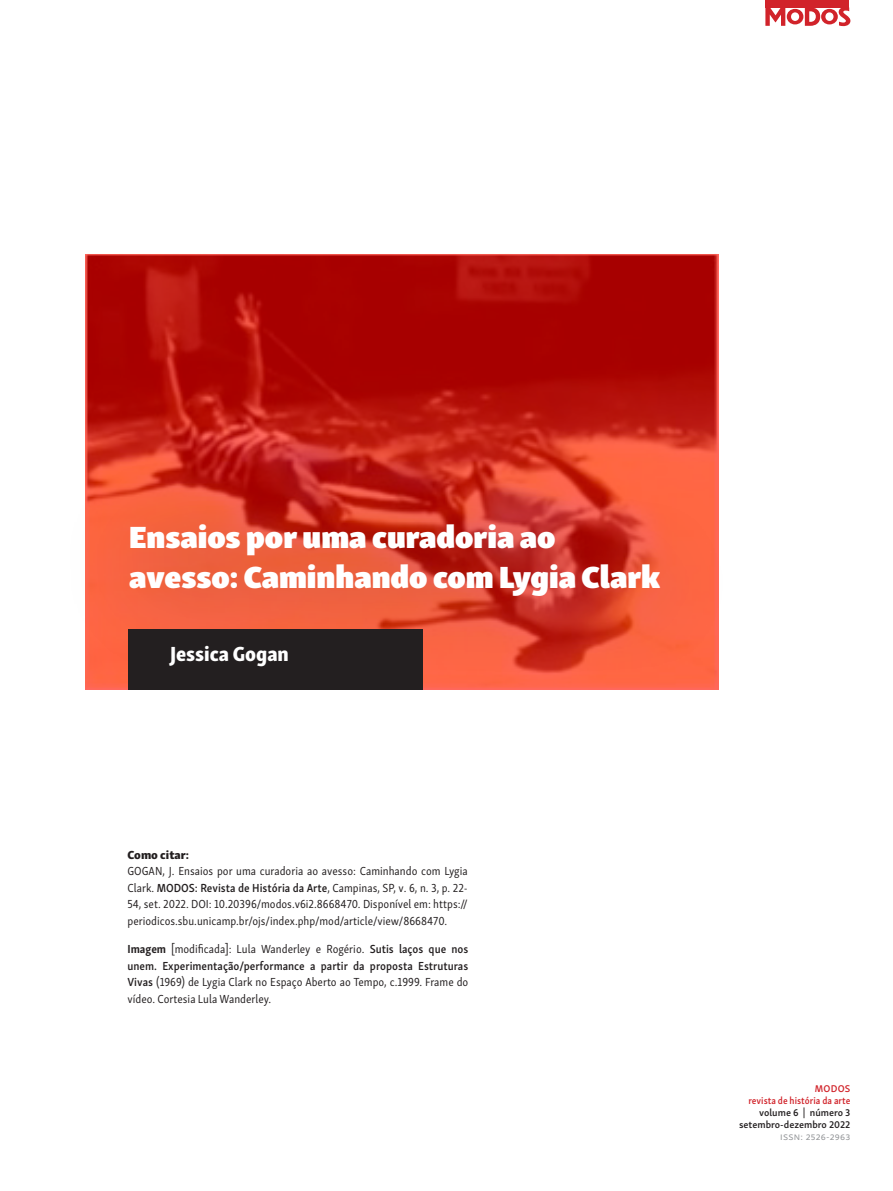
<style>
.page{position:relative;width:893px;height:1191px;background:#fff}
.page>*{position:absolute;margin:0;border:0;box-sizing:border-box;transform-origin:0 0}
.Titulo-do-Artigo{font:31.5px/39.6px "Skolar Sans Latn Bl";color:#fff}
.t1{font:21px "Skolar Sans Latn Cn Eb";color:#fff}
.t2{font:12px/16.5px "Skolar Sans Latn Cn";color:#231f20;text-align:justify}
.t3{font:12px "Skolar Sans Latn Eb";color:#231f20}
.t4{font:600 10.05px/12px "Skolar Sans Latn";color:#231f20;text-align:right}
.t5{font:600 10.05px "Skolar Sans Latn Cn";color:#d1232a}
.t6{font:10.05px "Skolar Sans Latn";letter-spacing:.025em;color:#939598}
.t7{font:600 10.05px "Skolar Sans Latn";letter-spacing:.025em;color:#d1232a}
.s1{font-weight:600}
.s2{font-weight:700}
</style>
<div class="page">
<img style="left:85px;top:254px;width:633px;height:435px">
<div style="left:765px;top:0;width:84px;height:8px;background:#d1232a"></div>
<svg style="left:765px;top:7px;width:85px;height:19px"></svg>
<div style="left:55px;top:451px;width:687px;height:231px;background:#231f20;opacity:.44"></div>
<div style="left:128px;top:628px;width:294px;height:61px;background:#231f20"></div>
<p class="Titulo-do-Artigo" style="left:129px;top:514px;width:533px">Ensaios por uma curadoria ao avesso: Caminhando com Lygia Clark</p>
<p class="t1" style="left:170px;top:636px;width:120px">Jessica Gogan</p>
<p class="t3" style="left:128px;top:844px;width:63px">Como citar:</p>
<p class="t2" style="left:128px;top:862px;width:342px">GOGAN, J. Ensaios por uma curadoria ao avesso: Caminhando com Lygia Clark. <span class="s1">MODOS: Revista de História da Arte</span>, Campinas, SP, v. 6, n. 3, p. 22- 54, set. 2022. DOI: 10.20396/modos.v6i2.8668470. Disponível em: https:// periodicos.sbu.unicamp.br/ojs/index.php/mod/article/view/8668470.</p>
<p class="t2" style="left:128px;top:940px;width:342px"><span class="s2">Imagem</span> [modificada]: Lula Wanderley e Rogério. <span class="s1">Sutis laços que nos unem. Experimentação/performance a partir da proposta Estruturas Vivas</span> (1969) de Lygia Clark no Espaço Aberto ao Tempo, c.1999. Frame do vídeo. Cortesia Lula Wanderley.</p>
<p class="t7" style="left:815px;top:1081px;width:37px">MODOS</p>
<p class="t5" style="left:748px;top:1093px;width:103px">revista de história da arte</p>
<p class="t4" style="left:739px;top:1106px;width:113px">volume 6 | número 3 setembro-dezembro 2022</p>
<p class="t6" style="left:780px;top:1129px;width:72px">ISSN: 2526-2963</p>
</div>
